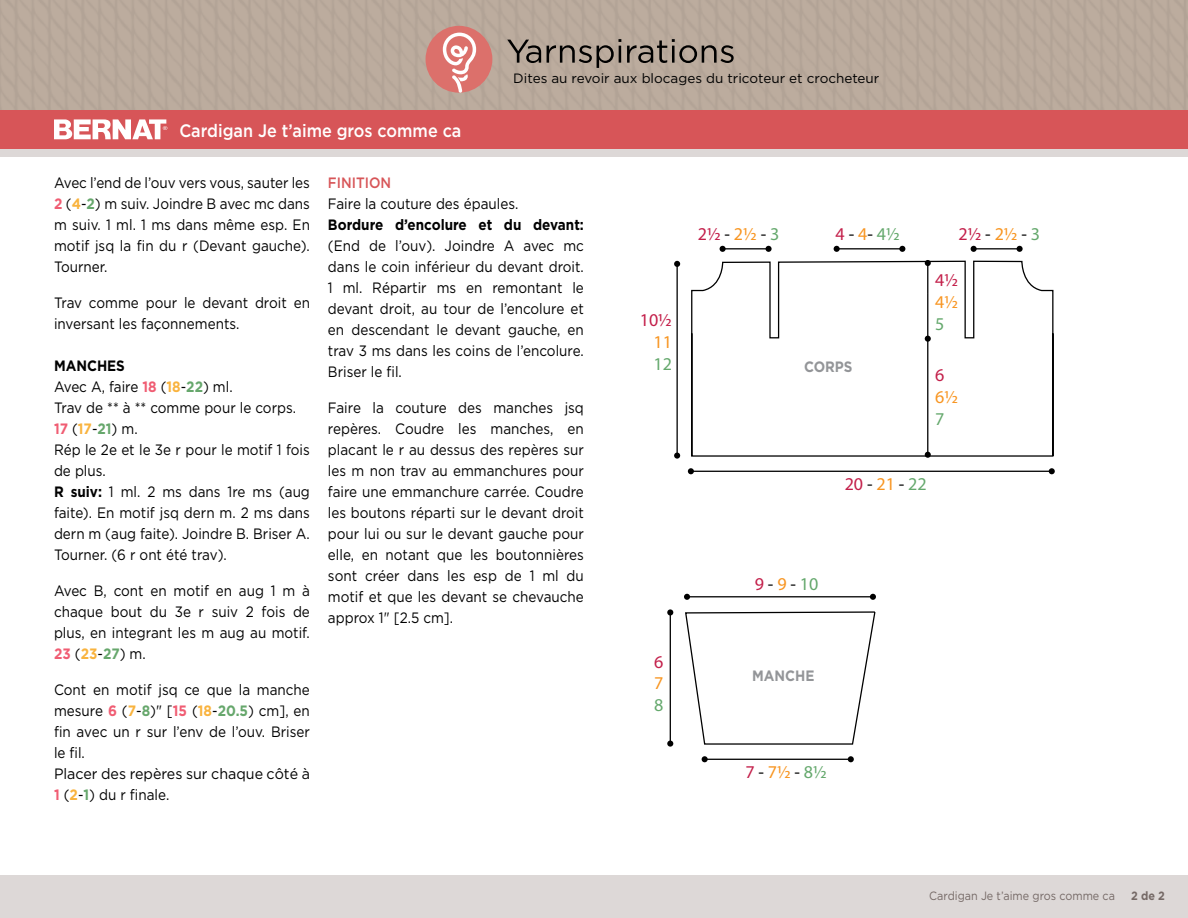
<style>
.page{position:relative;width:1188px;height:918px;background:#fff}
.page>*{position:absolute;margin:0;border:0;box-sizing:border-box;transform-origin:0 0}
.t1{font:18px "Myriad Pro";color:#c31f4a}
.t2{font:500 18px "Gotham";color:#fff;scale:.9 1}
.t3{font:18px "Myriad Pro";color:#000}
.t4{font:18px "Myriad Pro";color:#f89521}
.t5{font:18px "Myriad Pro";color:#64a86c}
.t6{font:15px/21px "Gotham";color:#000;text-align:justify;scale:.9 1}
.t7{font:700 15px "Gotham";color:#000;scale:.9 1}
.t8{font:700 15px "Gotham";color:#939598;scale:.9 1}
.t9{font:500 15px "Gotham";color:#d75558;scale:.9 1}
.t10{font:13.5px "Gotham";color:#000}
.t11{font:12px "Gotham";color:#756966;scale:.9 1}
.t12{font:700 12px "Gotham";color:#756966;scale:.9 1}
.s1{font-weight:700;color:#f05d73}
.s2{font-weight:700;color:#f9b33e}
.s3{font-weight:700;color:#66a76c}
.s4{font-weight:700}
.s5{color:#000}
.s6{color:#f89521}
.s7{color:#64a86c}
.s8{color:#c31f4a}
</style>
<div class="page">
<img style="left:1px;top:0;width:797px;height:111px">
<img style="left:798px;top:0;width:390px;height:111px">
<div style="left:1px;top:149px;width:1187px;height:769px;background:#ddd8d7"></div>
<div style="left:1px;top:111px;width:1187px;height:38px;background:#d75558"></div>
<svg style="left:54px;top:119px;width:113px;height:20px"></svg>
<div style="left:0;top:157px;width:1188px;height:718px;background:#fff"></div>
<div style="left:426px;top:26px;width:66px;height:67px;background:#dc706b;border-radius:50%"></div>
<svg style="left:443px;top:33px;width:33px;height:60px"></svg>
<svg style="left:507px;top:39px;width:227px;height:29px;background:#94877c"></svg>
<hr style="left:677px;top:264px;width:1px;height:192px;background:#000">
<hr style="left:722px;top:248px;width:47px;height:1px;background:#000">
<svg style="left:674px;top:261px;width:6px;height:6px"></svg>
<svg style="left:674px;top:453px;width:6px;height:6px"></svg>
<svg style="left:766px;top:246px;width:6px;height:6px"></svg>
<svg style="left:720px;top:246px;width:6px;height:6px"></svg>
<hr style="left:836px;top:248px;width:66px;height:1px;background:#000">
<svg style="left:899px;top:246px;width:6px;height:6px"></svg>
<svg style="left:834px;top:246px;width:6px;height:6px"></svg>
<hr style="left:691px;top:471px;width:361px;height:1px;background:#000">
<svg style="left:1049px;top:468px;width:6px;height:6px"></svg>
<svg style="left:688px;top:468px;width:6px;height:6px"></svg>
<svg style="left:691px;top:260px;width:363px;height:197px"></svg>
<hr style="left:687px;top:596px;width:186px;height:1px;background:#000">
<svg style="left:870px;top:594px;width:6px;height:6px"></svg>
<svg style="left:684px;top:594px;width:6px;height:6px"></svg>
<hr style="left:927px;top:263px;width:1px;height:31px;background:#000">
<svg style="left:925px;top:260px;width:6px;height:6px"></svg>
<hr style="left:927px;top:294px;width:1px;height:45px;background:#000">
<svg style="left:925px;top:336px;width:6px;height:6px"></svg>
<hr style="left:927px;top:337px;width:1px;height:118px;background:#000">
<svg style="left:925px;top:452px;width:6px;height:6px"></svg>
<hr style="left:670px;top:612px;width:1px;height:132px;background:#000">
<svg style="left:667px;top:609px;width:6px;height:6px"></svg>
<svg style="left:667px;top:741px;width:6px;height:6px"></svg>
<hr style="left:705px;top:759px;width:146px;height:1px;background:#000">
<svg style="left:848px;top:756px;width:6px;height:6px"></svg>
<svg style="left:702px;top:756px;width:6px;height:6px"></svg>
<svg style="left:685px;top:611px;width:191px;height:134px"></svg>
<hr style="left:973px;top:248px;width:47px;height:1px;background:#000">
<svg style="left:1017px;top:246px;width:6px;height:6px"></svg>
<svg style="left:971px;top:246px;width:6px;height:6px"></svg>
<p class="t2" style="left:179px;top:120px;width:315px">Cardigan Je t’aime gros comme ca</p>
<p class="t10" style="left:513px;top:71px;width:368px">Dites au revoir aux blocages du tricoteur et crocheteur</p>
<p class="t6" style="left:54px;top:172px;width:286px">Avec l’end de l’ouv vers vous, sauter les <span class="s1">2</span> (<span class="s2">4</span>-<span class="s3">2</span>) m suiv. Joindre B avec mc dans m suiv. 1 ml. 1 ms dans même esp. En motif jsq la fin du r (Devant gauche).<br>Tourner.</p>
<p class="t6" style="left:54px;top:292px;width:286px">Trav comme pour le devant droit en inversant les façonnements.</p>
<p class="t6" style="left:54px;top:355px;width:286px;text-align:left"><span class="s4">MANCHES<br></span>Avec A, faire <span class="s1">18</span> (<span class="s2">18</span>-<span class="s3">22</span>) ml.<br>Trav de ** à ** comme pour le corps.<br><span class="s1">17</span> (<span class="s2">17</span>-<span class="s3">21</span>) m.<br>Rép le 2e et le 3e r pour le motif 1 fois de plus.<br><span class="s4">R suiv:</span> 1 ml. 2 ms dans 1re ms (aug faite). En motif jsq dern m. 2 ms dans dern m (aug faite). Joindre B. Briser A.<br>Tourner. (6 r ont été trav).</p>
<p class="t6" style="left:54px;top:580px;width:286px">Avec B, cont en motif en aug 1 m à chaque bout du 3e r suiv 2 fois de plus, en integrant les m aug au motif.<br><span class="s1">23</span> (<span class="s2">23</span>-<span class="s3">27</span>) m.</p>
<p class="t6" style="left:54px;top:679px;width:286px;text-align:left">Cont en motif jsq ce que la manche mesure <span class="s1">6</span> (<span class="s2">7</span>-<span class="s3">8</span>)" [<span class="s1">15</span> (<span class="s2">18</span>-<span class="s3">20.5</span>) cm], en fin avec un r sur l’env de l’ouv. Briser le fil.<br>Placer des repères sur chaque côté à<br><span class="s1">1</span> (<span class="s2">2</span>-<span class="s3">1</span>) du r finale.</p>
<p class="t9" style="left:328px;top:174px;width:72px">FINITION</p>
<p class="t6" style="left:328px;top:193px;width:213px">Faire la couture des épaules.</p>
<p class="t7" style="left:328px;top:216px;width:286px">Bordure d’encolure et du devant:</p>
<p class="t6" style="left:328px;top:235px;width:286px">(End de l’ouv). Joindre A avec mc dans le coin inférieur du devant droit.<br>1 ml. Répartir ms en remontant le devant droit, au tour de l’encolure et en descendant le devant gauche, en trav 3 ms dans les coins de l’encolure.<br>Briser le fil.</p>
<p class="t6" style="left:328px;top:397px;width:286px">Faire la couture des manches jsq repères. Coudre les manches, en placant le r au dessus des repères sur les m non trav au emmanchures pour faire une emmanchure carrée. Coudre les boutons réparti sur le devant droit pour lui ou sur le devant gauche pour elle, en notant que les boutonnières sont créer dans les esp de 1 ml du motif et que les devant se chevauche approx 1" [2.5 cm].</p>
<p class="t1" style="left:640px;top:309px;width:34px">10½</p>
<p class="t4" style="left:653px;top:331px;width:20px">11</p>
<p class="t5" style="left:653px;top:353px;width:20px">12</p>
<p class="t1" style="left:698px;top:223px;width:83px">2½ <span class="s5">-</span> <span class="s6">2½</span> <span class="s5">-</span> <span class="s7">3</span></p>
<p class="t3" style="left:836px;top:223px;width:66px"><span class="s8">4</span> - <span class="s6">4</span>- <span class="s7">4½</span></p>
<p class="t1" style="left:959px;top:223px;width:83px">2½ <span class="s5">-</span> <span class="s6">2½</span> <span class="s5">-</span> <span class="s7">3</span></p>
<p class="t8" style="left:804px;top:358px;width:55px">CORPS</p>
<p class="t1" style="left:935px;top:269px;width:24px">4½</p>
<p class="t4" style="left:935px;top:291px;width:24px">4½</p>
<p class="t5" style="left:935px;top:312px;width:11px">5</p>
<p class="t1" style="left:935px;top:364px;width:11px">6</p>
<p class="t4" style="left:935px;top:386px;width:24px">6½</p>
<p class="t5" style="left:935px;top:408px;width:11px">7</p>
<p class="t1" style="left:845px;top:473px;width:83px">20 <span class="s5">-</span> <span class="s6">21</span> <span class="s5">-</span> <span class="s7">22</span></p>
<p class="t1" style="left:654px;top:651px;width:11px">6</p>
<p class="t4" style="left:654px;top:672px;width:11px">7</p>
<p class="t5" style="left:654px;top:694px;width:11px">8</p>
<p class="t3" style="left:755px;top:573px;width:65px"><span class="s8">9</span> - <span class="s6">9</span> - <span class="s7">10</span></p>
<p class="t8" style="left:752px;top:667px;width:71px">MANCHE</p>
<p class="t3" style="left:745px;top:761px;width:83px"><span class="s8">7</span> - <span class="s6">7½</span> - <span class="s7">8½</span></p>
<p class="t11" style="left:929px;top:889px;width:208px">Cardigan Je t’aime gros comme ca</p>
<p class="t12" style="left:1131px;top:888px;width:39px">2 de 2</p>
</div>
